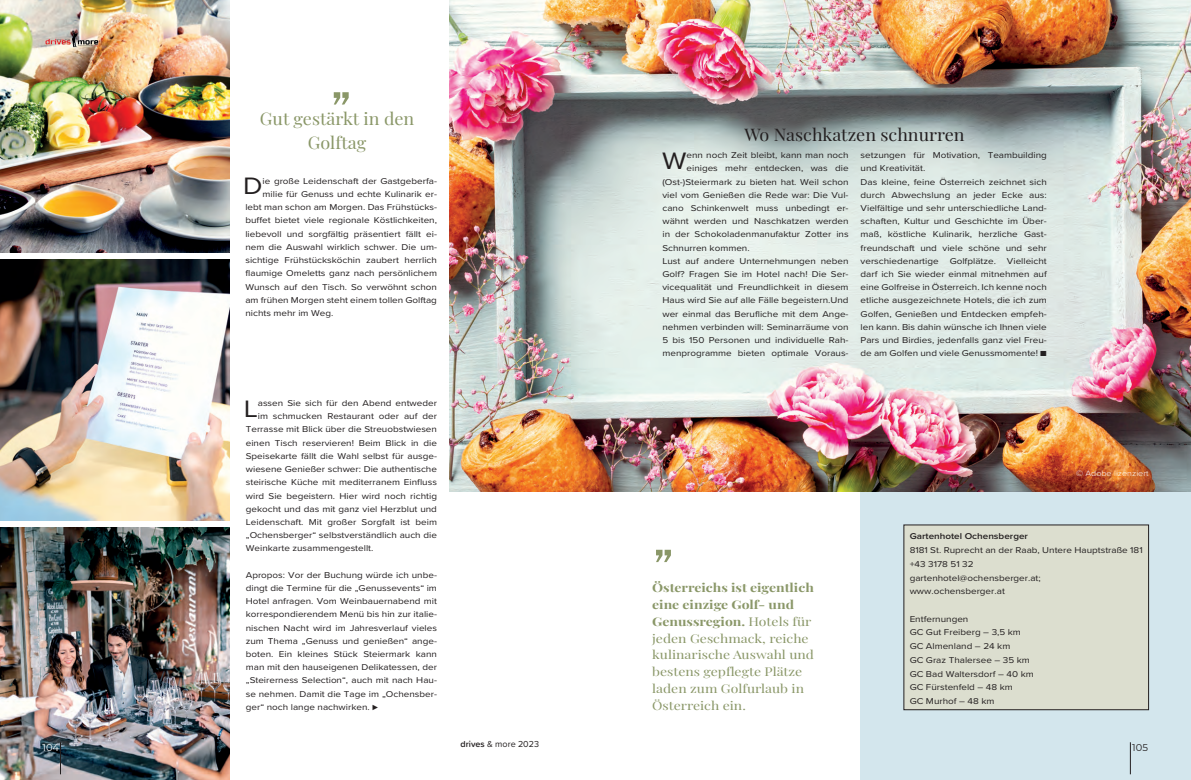
<style>
.page{position:relative;width:1191px;height:780px;background:#fff}
.page>*{position:absolute;margin:0;border:0;box-sizing:border-box;transform-origin:0 0}
.Anleser{font:500 51px "Franklin Gothic";color:#8a9768;scale:1.18 1}
.Body{font:24.6px "Proxima Nova";color:#231f20;scale:1.12 1}
.Playfair_UE2{font:17px/24px "Playfair Display";color:#8a9768;text-align:center;scale:1.06 1}
.Playfair_UE2-2{font:17px "Playfair Display";color:#231f20;scale:1.06 1}
.Herausgestelltes_Zit{font:11.9px/16.8px "Playfair Display";color:#8a9768;scale:1.18 1}
.UE-mono_regular{font:9.9px "Montserrat";color:#fff}
.UE-mono_regular-2{font:9.9px "Montserrat";color:#231f20}
.t1{font:9px "Proxima Soft";color:#231f20}
.Body-2{font:8.8px/13.2px "Proxima Nova";color:#231f20;text-align:justify;scale:1.12 1}
.Body-3{font:600 8.8px "Proxima Nova";color:#231f20;scale:1.12 1}
.bild__c{font:300 8.1px "Proxima Soft";color:#fff;scale:1.11 1}
.s1{font-weight:700}
.s2{font-weight:600}
</style>
<div class="page">
<div style="left:860px;top:491px;width:331px;height:289px;background:#d3e6ed"></div>
<img style="left:449px;top:0;width:742px;height:491px">
<img style="left:0;top:0;width:230px;height:252px">
<img style="left:0;top:259px;width:229px;height:261px">
<img style="left:0;top:527px;width:229px;height:253px">
<div style="left:904px;top:525px;width:244px;height:184px;background:#dcdecf"></div>
<hr style="left:60px;top:742px;width:1px;height:32px;background:#231f20">
<hr style="left:1130px;top:742px;width:1px;height:32px;background:#231f20">
<p class="Anleser" style="left:330px;top:78px;width:21px">”</p>
<p class="Playfair_UE2" style="left:260px;top:105px;width:147px">Gut gestärkt in den<br>Golftag</p>
<p class="Body" style="left:243px;top:167px;width:19px">D</p>
<p class="Body-2" style="left:263px;top:174px;width:157px">ie große Leidenschaft der Gastgeberfa-</p>
<p class="Body-2" style="left:263px;top:187px;width:157px">milie für Genuss und echte Kulinarik er-</p>
<p class="Body-2" style="left:245px;top:200px;width:172px">lebt man schon am Morgen. Das Frühstücks-</p>
<p class="Body-2" style="left:245px;top:213px;width:172px">buffet bietet viele regionale Köstlichkeiten,</p>
<p class="Body-2" style="left:245px;top:227px;width:172px">liebevoll und sorgfältig präsentiert fällt ei-</p>
<p class="Body-2" style="left:245px;top:240px;width:172px">nem die Auswahl wirklich schwer. Die um-</p>
<p class="Body-2" style="left:245px;top:253px;width:172px">sichtige Frühstücksköchin zaubert herrlich</p>
<p class="Body-2" style="left:245px;top:266px;width:172px">flaumige Omeletts ganz nach persönlichem</p>
<p class="Body-2" style="left:245px;top:279px;width:172px">Wunsch auf den Tisch. So verwöhnt schon</p>
<p class="Body-2" style="left:245px;top:293px;width:172px">am frühen Morgen steht einem tollen Golftag</p>
<p class="Body-2" style="left:245px;top:306px;width:80px">nichts mehr im Weg.</p>
<p class="Playfair_UE2-2" style="left:744px;top:121px;width:209px">Wo Naschkatzen schnurren</p>
<p class="Body" style="left:662px;top:143px;width:23px">W</p>
<p class="Body-2" style="left:686px;top:148px;width:146px">enn noch Zeit bleibt, kann man noch</p>
<p class="Body-2" style="left:686px;top:161px;width:146px">einiges mehr entdecken, was die</p>
<p class="Body-2" style="left:662px;top:175px;width:168px">(Ost-)Steiermark zu bieten hat. Weil schon</p>
<p class="Body-2" style="left:662px;top:188px;width:168px">viel vom Genießen die Rede war: Die Vul-</p>
<p class="Body-2" style="left:662px;top:201px;width:168px">cano Schinkenwelt muss unbedingt er-</p>
<p class="Body-2" style="left:662px;top:214px;width:168px">wähnt werden und Naschkatzen werden</p>
<p class="Body-2" style="left:662px;top:227px;width:168px">in der Schokoladenmanufaktur Zotter ins</p>
<p class="Body-2" style="left:662px;top:241px;width:79px">Schnurren kommen.</p>
<p class="Body-2" style="left:662px;top:254px;width:168px">Lust auf andere Unternehmungen neben Golf? Fragen Sie im Hotel nach! Die Ser&shy;vicequalität und Freundlichkeit in diesem Haus wird Sie auf alle Fälle begeistern.Und wer einmal das Berufliche mit dem Ange&shy;nehmen verbinden will: Seminarräume von 5 bis 150 Personen und individuelle Rah&shy;menprogramme bieten optimale Voraus-</p>
<p class="Body-2" style="left:860px;top:148px;width:168px">setzungen für Motivation, Teambuilding und Kreativität.</p>
<p class="Body-2" style="left:860px;top:175px;width:168px">Das kleine, feine Österreich zeichnet sich durch Abwechslung an jeder Ecke aus:<br>Vielfältige und sehr unterschiedliche Land&shy;schaften, Kultur und Geschichte im Über&shy;maß, köstliche Kulinarik, herzliche Gast&shy;freundschaft und viele schöne und sehr verschiedenartige Golfplätze. Vielleicht darf ich Sie wieder einmal mitnehmen auf eine Golfreise in Österreich. Ich kenne noch etliche ausgezeichnete Hotels, die ich zum Golfen, Genießen und Entdecken empfeh&shy;len kann. Bis dahin wünsche ich Ihnen viele Pars und Birdies, jedenfalls ganz viel Freu&shy;de am Golfen und viele Genussmomente! ■</p>
<p class="Body" style="left:244px;top:390px;width:14px">L</p>
<p class="Body-2" style="left:258px;top:396px;width:161px">assen Sie sich für den Abend entweder</p>
<p class="Body-2" style="left:258px;top:409px;width:161px">im schmucken Restaurant oder auf der</p>
<p class="Body-2" style="left:246px;top:422px;width:172px">Terrasse mit Blick über die Streuobstwiesen</p>
<p class="Body-2" style="left:246px;top:436px;width:172px">einen Tisch reservieren! Beim Blick in die</p>
<p class="Body-2" style="left:246px;top:449px;width:172px">Speisekarte fällt die Wahl selbst für ausge-</p>
<p class="Body-2" style="left:246px;top:462px;width:172px">wiesene Genießer schwer: Die authentische</p>
<p class="Body-2" style="left:246px;top:475px;width:172px">steirische Küche mit mediterranem Einfluss</p>
<p class="Body-2" style="left:246px;top:488px;width:172px">wird Sie begeistern. Hier wird noch richtig</p>
<p class="Body-2" style="left:246px;top:502px;width:172px">gekocht und das mit ganz viel Herzblut und</p>
<p class="Body-2" style="left:246px;top:515px;width:172px">Leidenschaft. Mit großer Sorgfalt ist beim</p>
<p class="Body-2" style="left:246px;top:528px;width:172px">„Ochensberger“ selbstverständlich auch die</p>
<p class="Body-2" style="left:246px;top:541px;width:115px">Weinkarte zusammengestellt.</p>
<p class="Body-2" style="left:246px;top:568px;width:172px">Apropos: Vor der Buchung würde ich unbe&shy;dingt die Termine für die „Genussevents“ im Hotel anfragen. Vom Weinbauernabend mit korrespondierendem Menü bis hin zur italie&shy;nischen Nacht wird im Jahresverlauf vieles zum Thema „Genuss und genießen“ ange&shy;boten. Ein kleines Stück Steiermark kann man mit den hauseigenen Delikatessen, der „Steirerness Selection“, auch mit nach Hau&shy;se nehmen. Damit die Tage im „Ochensber&shy;ger“ noch lange nachwirken. ⊲</p>
<p class="Herausgestelltes_Zit" style="left:652px;top:578px;width:139px"><span class="s1">Österreichs ist eigentlich eine einzige Golf- und<br>Genussregion.</span> Hotels für jeden Geschmack, reiche kulinarische Auswahl und bestens gepflegte Plätze laden zum Golfurlaub in<br>Österreich ein.</p>
<p class="Anleser" style="left:652px;top:535px;width:21px">”</p>
<p class="bild__c" style="left:1076px;top:467px;width:67px">© Adobe lizenziert</p>
<p class="Body-3" style="left:909px;top:530px;width:107px">Gartenhotel Ochensberger</p>
<p class="Body-2" style="left:909px;top:543px;width:210px">8181 St. Ruprecht an der Raab, Untere Hauptstraße 181</p>
<p class="Body-2" style="left:909px;top:557px;width:59px">+43 3178 51 32</p>
<p class="Body-2" style="left:909px;top:570px;width:119px">gartenhotel@ochensberger.at;</p>
<p class="Body-2" style="left:909px;top:584px;width:86px">www.ochensberger.at</p>
<p class="Body-2" style="left:909px;top:611px;width:54px">Entfernungen</p>
<p class="Body-2" style="left:909px;top:625px;width:101px">GC Gut Freiberg – 3,5 km</p>
<p class="Body-2" style="left:909px;top:639px;width:91px">GC Almenland – 24 km</p>
<p class="Body-2" style="left:909px;top:653px;width:109px">GC Graz Thalersee – 35 km</p>
<p class="Body-2" style="left:909px;top:666px;width:112px">GC Bad Waltersdorf – 40 km</p>
<p class="Body-2" style="left:909px;top:680px;width:94px">GC Fürstenfeld – 48 km</p>
<p class="Body-2" style="left:909px;top:694px;width:77px">GC Murhof – 48 km</p>
<p class="t1" style="left:460px;top:736px;width:80px"><span class="s2">drives</span> &amp; more 2023</p>
<p class="UE-mono_regular" style="left:43px;top:741px;width:18px">104</p>
<p class="UE-mono_regular-2" style="left:1132px;top:741px;width:17px">105</p>
</div>
